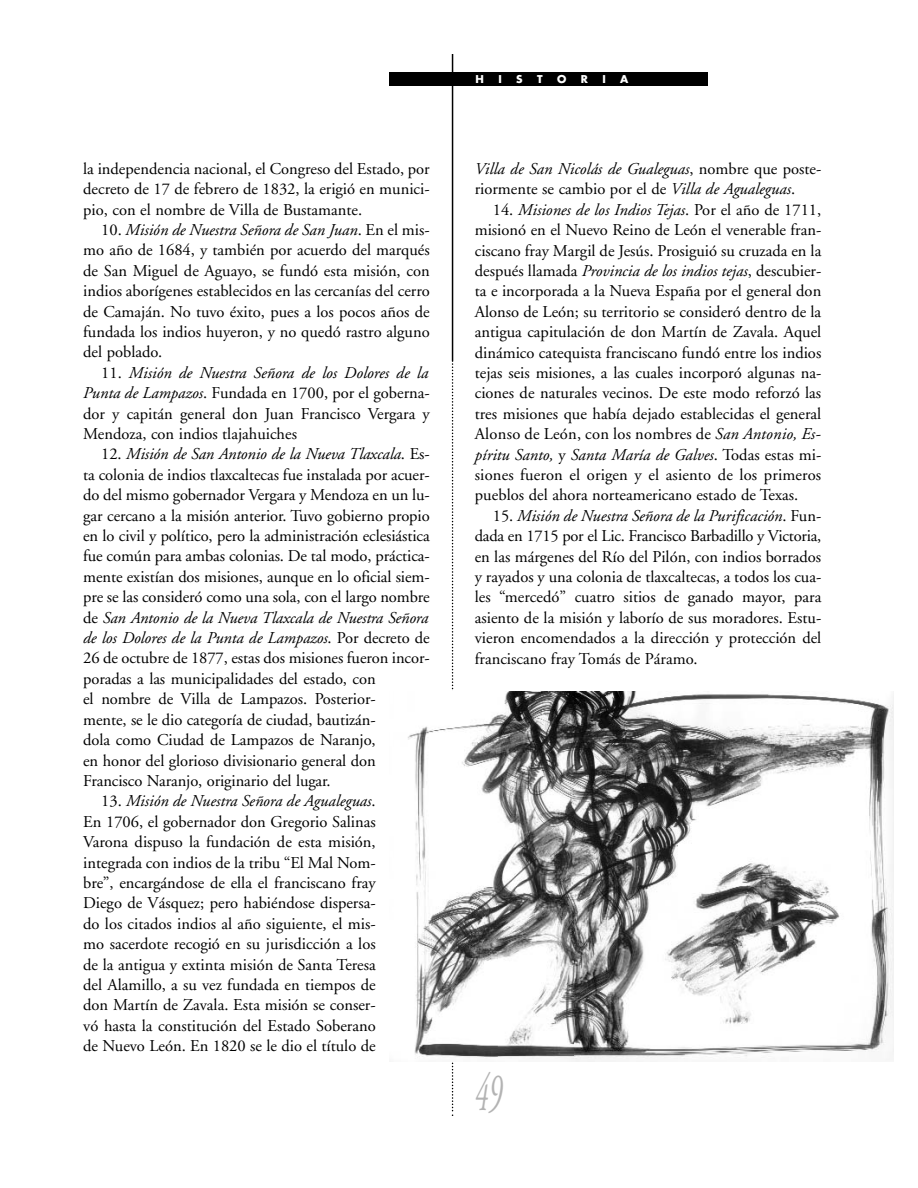
<style>
.page{position:relative;width:918px;height:1188px;background:#fff}
.page>*{position:absolute;margin:0;border:0;box-sizing:border-box;transform-origin:0 0}
.t1{font:italic 54px "Adobe Garamond";color:#b3b3b3;scale:.5 1}
.t2{font:16.5px/20.4px "Adobe Garamond";letter-spacing:-.005em;color:#000;text-align:justify}
.t3{font:italic 16.5px/20.4px "Adobe Garamond";color:#000}
.t4{font:700 10.5px "Futura";color:#fff}
.s1{font-style:italic}
.s2{font-style:normal}
</style>
<div class="page">
<div style="left:389px;top:72px;width:319px;height:14px;background:#000"></div>
<hr style="left:452px;top:54px;width:1px;height:306px;background:#000">
<svg style="left:452px;top:360px;width:1px;height:756px"></svg>
<img style="left:408px;top:692px;width:486px;height:369px">
<p class="t2" style="left:83px;top:160px;width:348px">la independencia nacional, el Congreso del Estado, por decreto de 17 de febrero de 1832, la erigió en munici&shy;pio, con el nombre de Villa de Bustamante.</p>
<p class="t2" style="left:83px;top:221px;width:348px;text-indent:18px">10. <span class="s1">Misión de Nuestra Señora de San Juan</span>. En el mis&shy;mo año de 1684, y también por acuerdo del marqués de San Miguel de Aguayo, se fundó esta misión, con indios aborígenes establecidos en las cercanías del cerro de Camaján. No tuvo éxito, pues a los pocos años de fundada los indios huyeron, y no quedó rastro alguno del poblado.</p>
<p class="t2" style="left:83px;top:364px;width:348px;text-indent:18px">11. <span class="s1">Misión de Nuestra Señora de los Dolores de la Punta de Lampazos</span>. Fundada en 1700, por el goberna&shy;dor y capitán general don Juan Francisco Vergara y Mendoza, con indios tlajahuiches</p>
<p class="t2" style="left:83px;top:446px;width:348px;text-align:left;text-indent:18px">12. <span class="s1">Misión de San Antonio de la Nueva Tlaxcala</span>. Es&shy;ta colonia de indios tlaxcaltecas fue instalada por acuer&shy;do del mismo gobernador Vergara y Mendoza en un lu&shy;gar cercano a la misión anterior. Tuvo gobierno propio en lo civil y político, pero la administración eclesiástica fue común para ambas colonias. De tal modo, práctica&shy;mente existían dos misiones, aunque en lo oficial siem&shy;pre se las consideró como una sola, con el largo nombre de <span class="s1">San Antonio de la Nueva Tlaxcala de Nuestra Señora de los Dolores de la Punta de Lampazos</span>. Por decreto de 26 de octubre de 1877, estas dos misiones fueron incor&shy;poradas a las municipalidades del estado, con<br>el nombre de Villa de Lampazos. Posterior-<br>mente, se le dio categoría de ciudad, bautizán-<br>dola como Ciudad de Lampazos de Naranjo,<br>en honor del glorioso divisionario general don Francisco Naranjo, originario del lugar.</p>
<p class="t2" style="left:83px;top:792px;width:294px;text-indent:18px">13. <span class="s1">Misión de Nuestra Señora de Agualeguas</span>.<br>En 1706, el gobernador don Gregorio Salinas Varona dispuso la fundación de esta misión, integrada con indios de la tribu “El Mal Nom&shy;bre”, encargándose de ella el franciscano fray Diego de Vásquez; pero habiéndose dispersa&shy;do los citados indios al año siguiente, el mis&shy;mo sacerdote recogió en su jurisdicción a los de la antigua y extinta misión de Santa Teresa del Alamillo, a su vez fundada en tiempos de don Martín de Zavala. Esta misión se conser&shy;vó hasta la constitución del Estado Soberano de Nuevo León. En 1820 se le dio el título de</p>
<p class="t4" style="left:476px;top:74px;width:10px">H</p>
<p class="t4" style="left:498px;top:74px;width:5px">I</p>
<p class="t4" style="left:516px;top:74px;width:8px">S</p>
<p class="t4" style="left:537px;top:74px;width:7px">T</p>
<p class="t4" style="left:557px;top:74px;width:11px">O</p>
<p class="t4" style="left:581px;top:74px;width:9px">R</p>
<p class="t4" style="left:602px;top:74px;width:5px">I</p>
<p class="t4" style="left:620px;top:74px;width:10px">A</p>
<p class="t3" style="left:475px;top:160px;width:348px">Villa de San Nicolás de Gualeguas<span class="s2">, nombre que poste&shy;riormente se cambio por el de</span> Villa de Agualeguas<span class="s2">.</span></p>
<p class="t2" style="left:475px;top:201px;width:348px;text-indent:18px">14. <span class="s1">Misiones de los Indios Tejas</span>. Por el año de 1711, misionó en el Nuevo Reino de León el venerable fran&shy;ciscano fray Margil de Jesús. Prosiguió su cruzada en la después llamada <span class="s1">Provincia de los indios tejas</span>, descubier&shy;ta e incorporada a la Nueva España por el general don Alonso de León; su territorio se consideró dentro de la antigua capitulación de don Martín de Zavala. Aquel dinámico catequista franciscano fundó entre los indios tejas seis misiones, a las cuales incorporó algunas na&shy;ciones de naturales vecinos. De este modo reforzó las tres misiones que había dejado establecidas el general Alonso de León, con los nombres de <span class="s1">San Antonio, Es&shy;píritu Santo,</span> y <span class="s1">Santa María de Galves</span>. Todas estas mi&shy;siones fueron el origen y el asiento de los primeros pueblos del ahora norteamericano estado de Texas.</p>
<p class="t2" style="left:475px;top:507px;width:348px;text-indent:18px">15. <span class="s1">Misión de Nuestra Señora de la Purificación</span>. Fun&shy;dada en 1715 por el Lic. Francisco Barbadillo y Victoria, en las márgenes del Río del Pilón, con indios borrados y rayados y una colonia de tlaxcaltecas, a todos los cua&shy;les “mercedó” cuatro sitios de ganado mayor, para asiento de la misión y laborío de sus moradores. Estu&shy;vieron encomendados a la dirección y protección del franciscano fray Tomás de Páramo.</p>
<h1 class="t1" style="left:475px;top:1071px;width:56px">49</h1>
</div>
